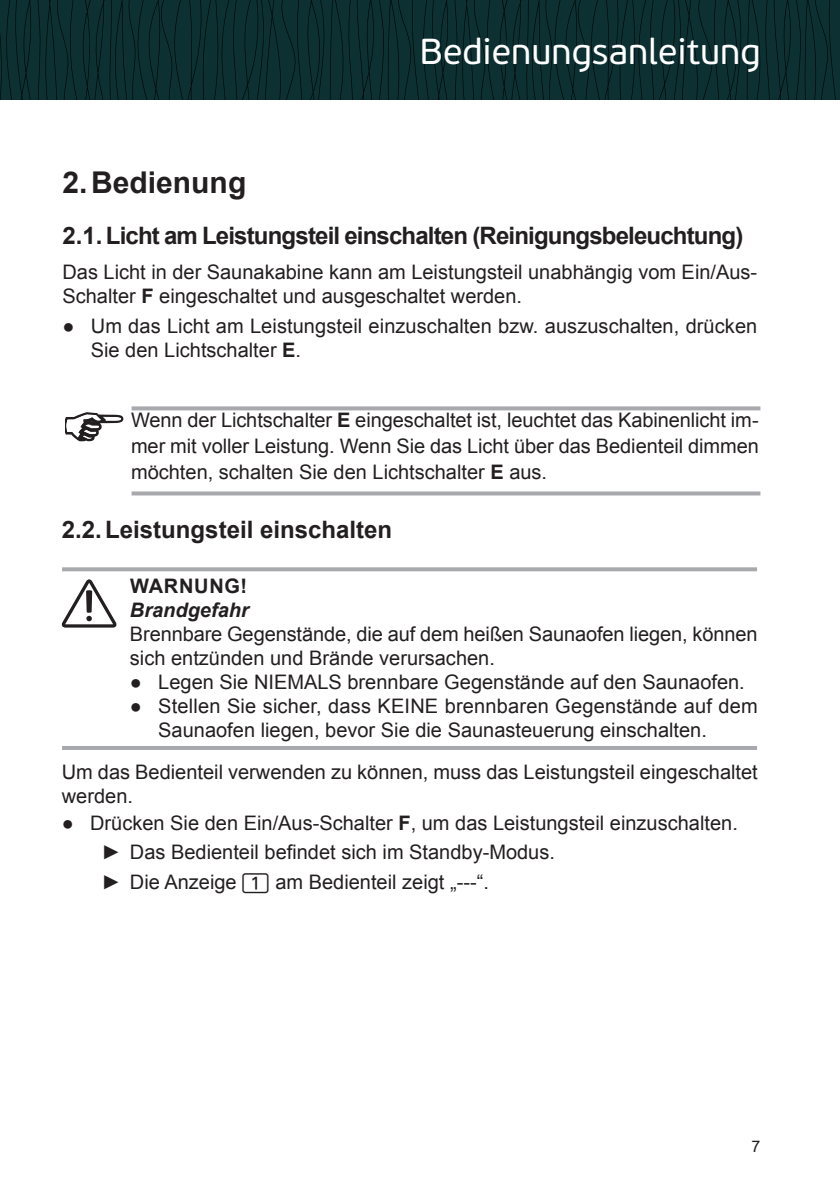
<style>
.page{position:relative;width:840px;height:1191px;background:#fff}
.page>*{position:absolute;margin:0;border:0;box-sizing:border-box;transform-origin:0 0}
.t1{font:36px "PF Beau Sans Pro";color:#fff}
.t2{font:700 30px "Arial";color:#231f20}
.t3{font:700 24px "Arial";letter-spacing:-.035em;color:#231f20}
.t4{font:700 24px "Arial";color:#231f20}
.t5{font:20px/24px "Arial";color:#231f20}
.t6{font:16px "Arial";color:#231f20}
.s1{font-weight:700}
.s2{font-weight:700;font-style:italic}
.s3{font-family:"Num Line Three"}
</style>
<div class="page">
<svg style="left:0;top:0;width:839px;height:100px"></svg>
<svg style="left:65px;top:412px;width:58px;height:29px"></svg>
<svg style="left:131px;top:406px;width:629px;height:4px;fill:#a8a9ad"></svg>
<svg style="left:131px;top:491px;width:629px;height:4px;fill:#a8a9ad"></svg>
<svg style="left:62px;top:567px;width:694px;height:4px;fill:#a8a9ad"></svg>
<hr style="left:62px;top:746px;width:694px;height:4px;background:#a8a9ad">
<svg style="left:62px;top:579px;width:54px;height:48px"></svg>
<h1 class="t1" style="left:419px;top:31px;width:342px">Bedienungsanleitung</h1>
<p class="t2" style="left:62px;top:161px;width:185px">2. Bedienung</p>
<p class="t3" style="left:62px;top:218px;width:682px">2.1. Licht am Leistungsteil einschalten (Reinigungsbeleuchtung)</p>
<p class="t5" style="left:62px;top:260px;width:696px">Das Licht in der Saunakabine kann am Leistungsteil unabhängig vom Ein/Aus-<br>Schalter <span class="s1">F</span> eingeschaltet und ausgeschaltet werden.</p>
<p class="t5" style="left:91px;top:313px;width:667px;text-indent:-28px">● Um das Licht am Leistungsteil einzuschalten bzw. auszuschalten, drücken<br>Sie den Lichtschalter <span class="s1">E</span>.</p>
<p class="t5" style="left:131px;top:406px;width:629px;line-height:26px;text-align:justify">Wenn der Lichtschalter <span class="s1">E</span> eingeschaltet ist, leuchtet das Kabinenlicht im&shy;mer mit voller Leistung. Wenn Sie das Licht über das Bedienteil dimmen möchten, schalten Sie den Lichtschalter <span class="s1">E</span> aus.</p>
<p class="t4" style="left:62px;top:513px;width:332px">2.2. Leistungsteil einschalten</p>
<p class="t5" style="left:130px;top:574px;width:628px"><span class="s1">WARNUNG!<br></span><span class="s2">Brandgefahr<br></span>Brennbare Gegenstände, die auf dem heißen Saunaofen liegen, können sich entzünden und Brände verursachen.</p>
<p class="t5" style="left:130px;top:670px;width:616px">● Legen Sie NIEMALS brennbare Gegenstände auf den Saunaofen.</p>
<p class="t5" style="left:158px;top:694px;width:600px;text-indent:-28px">● Stellen Sie sicher, dass KEINE brennbaren Gegenstände auf dem<br>Saunaofen liegen, bevor Sie die Saunasteuerung einschalten.</p>
<p class="t5" style="left:62px;top:759px;width:697px">Um das Bedienteil verwenden zu können, muss das Leistungsteil eingeschaltet werden.</p>
<p class="t5" style="left:101px;top:808px;width:637px;line-height:29.6px;text-indent:-40px">● Drücken Sie den Ein/Aus-Schalter <span class="s1">F</span>, um das Leistungsteil einzuschalten. ► Das Bedienteil befindet sich im Standby-Modus.<br>► Die Anzeige <span class="s3">1</span> am Bedienteil zeigt „---“.</p>
<p class="t6" style="left:751px;top:1135px;width:10px">7</p>
</div>
